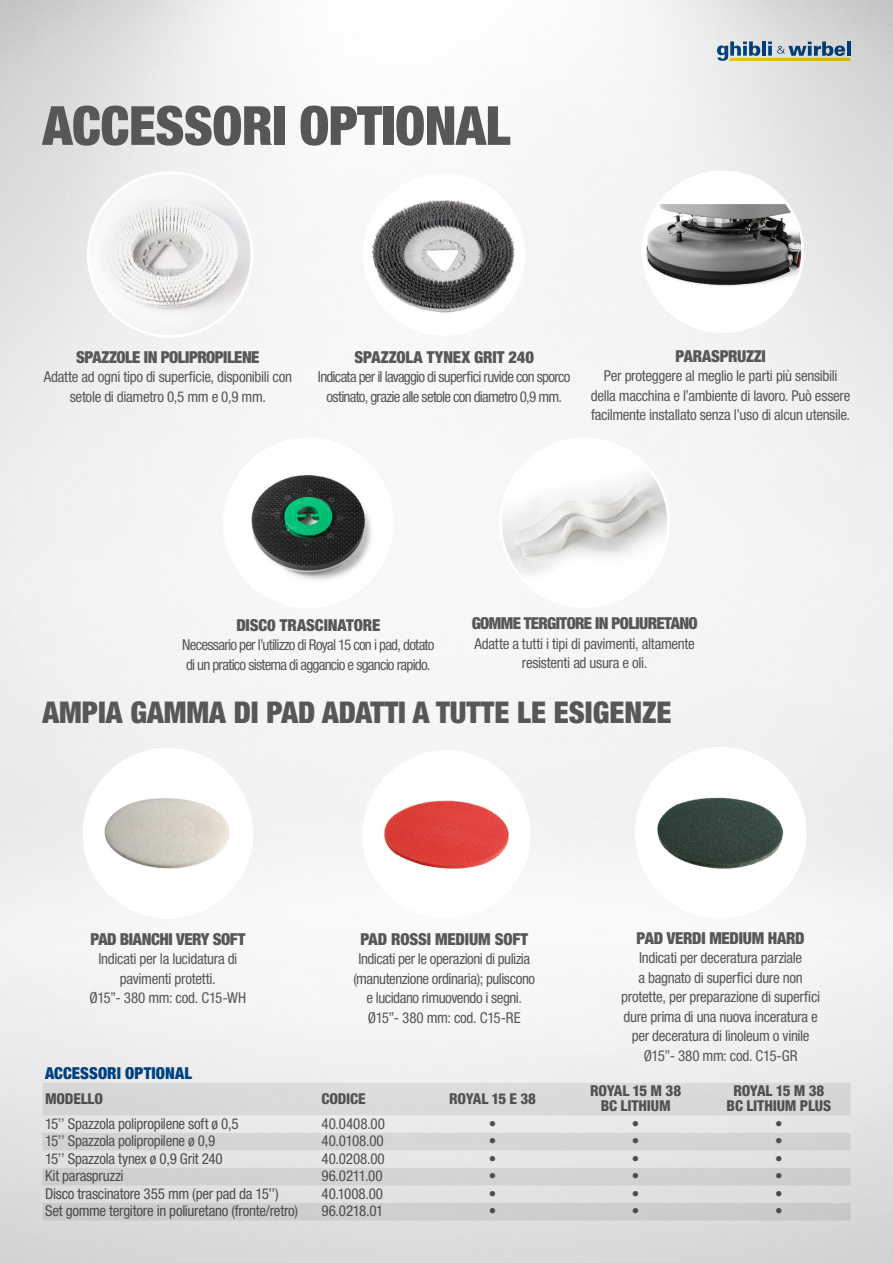
<style>
.page{position:relative;width:893px;height:1263px;background:#fff}
.page>*{position:absolute;margin:0;border:0;box-sizing:border-box;transform-origin:0 0}
._1-TitoloMacchina{font:900 condensed 54px "Helvetica Neue LT Std";letter-spacing:-.01em;color:#575756}
.t1{font:900 condensed 30px "Helvetica Neue LT Std";color:#575756}
._4-Testo_descrizione{font:900 condensed 16.5px "Helvetica Neue LT Std";letter-spacing:-.02em;color:#575756}
.t2{font:900 condensed 16.5px "Helvetica Neue LT Std";letter-spacing:.005em;color:#00478a}
._4-Testo_descrizione-2{font:condensed 15px/19.5px "Helvetica Neue LT Std";letter-spacing:-.02em;color:#575756;text-align:center}
._4-Testo_descrizione-3{font:condensed 15px/19.5px "Helvetica Neue LT Std";letter-spacing:-.05em;color:#575756;text-align:center}
.t3{font:800 condensed 15px/15px "Helvetica Neue LT Std";letter-spacing:-.01em;color:#575756;text-align:center}
</style>
<div class="page">
<img style="left:0;top:0;width:893px;height:1263px">
<div style="left:643px;top:172px;width:160px;height:160px;background:#fff;border-radius:50%"></div>
<img style="left:643px;top:204px;width:160px;height:122px">
<div style="left:642px;top:170px;width:162px;height:163px;border:3px solid #fff;border-radius:50%"></div>
<img style="left:224px;top:439px;width:168px;height:168px;border-radius:84px">
<div style="left:364px;top:175px;width:160px;height:159px;background:#fff;border-radius:50%"></div>
<img style="left:364px;top:191px;width:160px;height:127px">
<div style="left:363px;top:173px;width:162px;height:163px;border:3px solid #fff;border-radius:50%"></div>
<div style="left:364px;top:752px;width:165px;height:165px;background:#fff;border-radius:50%"></div>
<img style="left:364px;top:778px;width:165px;height:112px">
<div style="left:636px;top:748px;width:169px;height:169px;background:#fff;border-radius:50%"></div>
<img style="left:638px;top:777px;width:167px;height:111px">
<img style="left:88px;top:173px;width:164px;height:163px;border-radius:82px">
<div style="left:84px;top:749px;width:168px;height:168px;background:#fff;border-radius:50%"></div>
<img style="left:84px;top:777px;width:168px;height:112px">
<div style="left:43px;top:1064px;width:807px;height:19px;background:#eee"></div>
<svg style="left:43px;top:1083px;width:807px;height:137px;background:#dadada"></svg>
<div style="left:501px;top:439px;width:168px;height:168px;background:#fff;border-radius:50%"></div>
<img style="left:501px;top:454px;width:168px;height:128px">
<svg style="left:717px;top:41px;width:133px;height:20px;background:#92a29d"></svg>
<p class="_1-TitoloMacchina" style="left:43px;top:92px;width:469px">ACCESSORI OPTIONAL</p>
<p class="_4-Testo_descrizione" style="left:76px;top:347px;width:185px">SPAZZOLE IN POLIPROPILENE</p>
<p class="_4-Testo_descrizione-2" style="left:44px;top:367px;width:250px">Adatte ad ogni tipo di superficie, disponibili con setole di diametro 0,5 mm e 0,9 mm.</p>
<p class="_4-Testo_descrizione" style="left:355px;top:347px;width:181px">SPAZZOLA TYNEX GRIT 240</p>
<p class="_4-Testo_descrizione-3" style="left:318px;top:367px;width:254px">Indicata per il lavaggio di superfici ruvide con sporco ostinato, grazie alle setole con diametro 0,9 mm.</p>
<p class="_4-Testo_descrizione" style="left:676px;top:346px;width:92px">PARASPRUZZI</p>
<p class="_4-Testo_descrizione-2" style="left:591px;top:366px;width:261px">Per proteggere al meglio le parti più sensibili della macchina e l’ambiente di lavoro. Può essere facilmente installato senza l’uso di alcun utensile.</p>
<p class="_4-Testo_descrizione" style="left:236px;top:615px;width:145px">DISC0 TRASCINATORE</p>
<p class="_4-Testo_descrizione-3" style="left:182px;top:635px;width:254px;text-align:left">Necessario per l’utilizzo di Royal 15 con i pad, dotato di un pratico sistema di aggancio e sgancio rapido.</p>
<p class="_4-Testo_descrizione" style="left:472px;top:613px;width:228px">GOMME TERGITORE IN POLIURETANO</p>
<p class="_4-Testo_descrizione-2" style="left:475px;top:634px;width:222px">Adatte a tutti i tipi di pavimenti, altamente resistenti ad usura e oli.</p>
<p class="t1" style="left:43px;top:693px;width:631px">AMPIA GAMMA DI PAD ADATTI A TUTTE LE ESIGENZE</p>
<p class="_4-Testo_descrizione" style="left:90px;top:929px;width:156px">PAD BIANCHI VERY SOFT</p>
<p class="_4-Testo_descrizione-2" style="left:98px;top:949px;width:140px">Indicati per la lucidatura di pavimenti protetti.</p>
<p class="_4-Testo_descrizione-2" style="left:89px;top:988px;width:158px">Ø15”- 380 mm: cod. C15-WH</p>
<p class="_4-Testo_descrizione" style="left:360px;top:929px;width:169px">PAD ROSSI MEDIUM SOFT</p>
<p class="_4-Testo_descrizione-2" style="left:353px;top:949px;width:183px">Indicati per le operazioni di pulizia (manutenzione ordinaria); puliscono e lucidano rimuovendo i segni.</p>
<p class="_4-Testo_descrizione-2" style="left:368px;top:1008px;width:154px">Ø15”- 380 mm: cod. C15-RE</p>
<p class="_4-Testo_descrizione" style="left:637px;top:928px;width:170px">PAD VERDI MEDIUM HARD</p>
<p class="_4-Testo_descrizione-2" style="left:621px;top:948px;width:200px">Indicati per deceratura parziale<br>a bagnato di superfici dure non protette, per preparazione di superfici dure prima di una nuova inceratura e per deceratura di linoleum o vinile</p>
<p class="_4-Testo_descrizione-2" style="left:644px;top:1045px;width:155px">Ø15”- 380 mm: cod. C15-GR</p>
<p class="t2" style="left:45px;top:1062px;width:148px">ACCESSORI OPTIONAL</p>
<p class="t3" style="left:45px;top:1090px;width:60px">MODELLO</p>
<p class="t3" style="left:321px;top:1090px;width:46px">CODICE</p>
<p class="t3" style="left:449px;top:1090px;width:88px">ROYAL 15 E 38</p>
<p class="t3" style="left:590px;top:1083px;width:92px">ROYAL 15 M 38<br>BC LITHIUM</p>
<p class="t3" style="left:727px;top:1083px;width:106px">ROYAL 15 M 38<br>BC LITHIUM PLUS</p>
<p class="_4-Testo_descrizione-2" style="left:45px;top:1113px;width:195px">15’’ Spazzola polipropilene soft ø 0,5</p>
<p class="_4-Testo_descrizione-2" style="left:321px;top:1113px;width:65px">40.0408.00</p>
<p class="_4-Testo_descrizione-2" style="left:489px;top:1113px;width:9px">•</p>
<p class="_4-Testo_descrizione-2" style="left:632px;top:1113px;width:9px">•</p>
<p class="_4-Testo_descrizione-2" style="left:775px;top:1113px;width:9px">•</p>
<p class="_4-Testo_descrizione-2" style="left:45px;top:1131px;width:172px">15’’ Spazzola polipropilene ø 0,9</p>
<p class="_4-Testo_descrizione-2" style="left:321px;top:1131px;width:64px">40.0108.00</p>
<p class="_4-Testo_descrizione-2" style="left:489px;top:1131px;width:9px">•</p>
<p class="_4-Testo_descrizione-2" style="left:632px;top:1131px;width:9px">•</p>
<p class="_4-Testo_descrizione-2" style="left:775px;top:1131px;width:9px">•</p>
<p class="_4-Testo_descrizione-2" style="left:45px;top:1148px;width:179px">15’’ Spazzola tynex ø 0,9 Grit 240</p>
<p class="_4-Testo_descrizione-2" style="left:321px;top:1148px;width:65px">40.0208.00</p>
<p class="_4-Testo_descrizione-2" style="left:489px;top:1148px;width:9px">•</p>
<p class="_4-Testo_descrizione-2" style="left:632px;top:1148px;width:9px">•</p>
<p class="_4-Testo_descrizione-2" style="left:775px;top:1148px;width:9px">•</p>
<p class="_4-Testo_descrizione-2" style="left:45px;top:1166px;width:80px">Kit paraspruzzi</p>
<p class="_4-Testo_descrizione-2" style="left:321px;top:1166px;width:63px">96.0211.00</p>
<p class="_4-Testo_descrizione-2" style="left:489px;top:1166px;width:9px">•</p>
<p class="_4-Testo_descrizione-2" style="left:632px;top:1166px;width:9px">•</p>
<p class="_4-Testo_descrizione-2" style="left:775px;top:1166px;width:9px">•</p>
<p class="_4-Testo_descrizione-2" style="left:45px;top:1183px;width:235px">Disco trascinatore 355 mm (per pad da 15’’)</p>
<p class="_4-Testo_descrizione-2" style="left:321px;top:1183px;width:63px">40.1008.00</p>
<p class="_4-Testo_descrizione-2" style="left:489px;top:1183px;width:9px">•</p>
<p class="_4-Testo_descrizione-2" style="left:632px;top:1183px;width:9px">•</p>
<p class="_4-Testo_descrizione-2" style="left:775px;top:1183px;width:9px">•</p>
<p class="_4-Testo_descrizione-2" style="left:45px;top:1201px;width:255px">Set gomme tergitore in poliuretano (fronte/retro)</p>
<p class="_4-Testo_descrizione-2" style="left:321px;top:1201px;width:64px">96.0218.01</p>
<p class="_4-Testo_descrizione-2" style="left:489px;top:1201px;width:9px">•</p>
<p class="_4-Testo_descrizione-2" style="left:632px;top:1201px;width:9px">•</p>
<p class="_4-Testo_descrizione-2" style="left:775px;top:1201px;width:9px">•</p>
</div>
